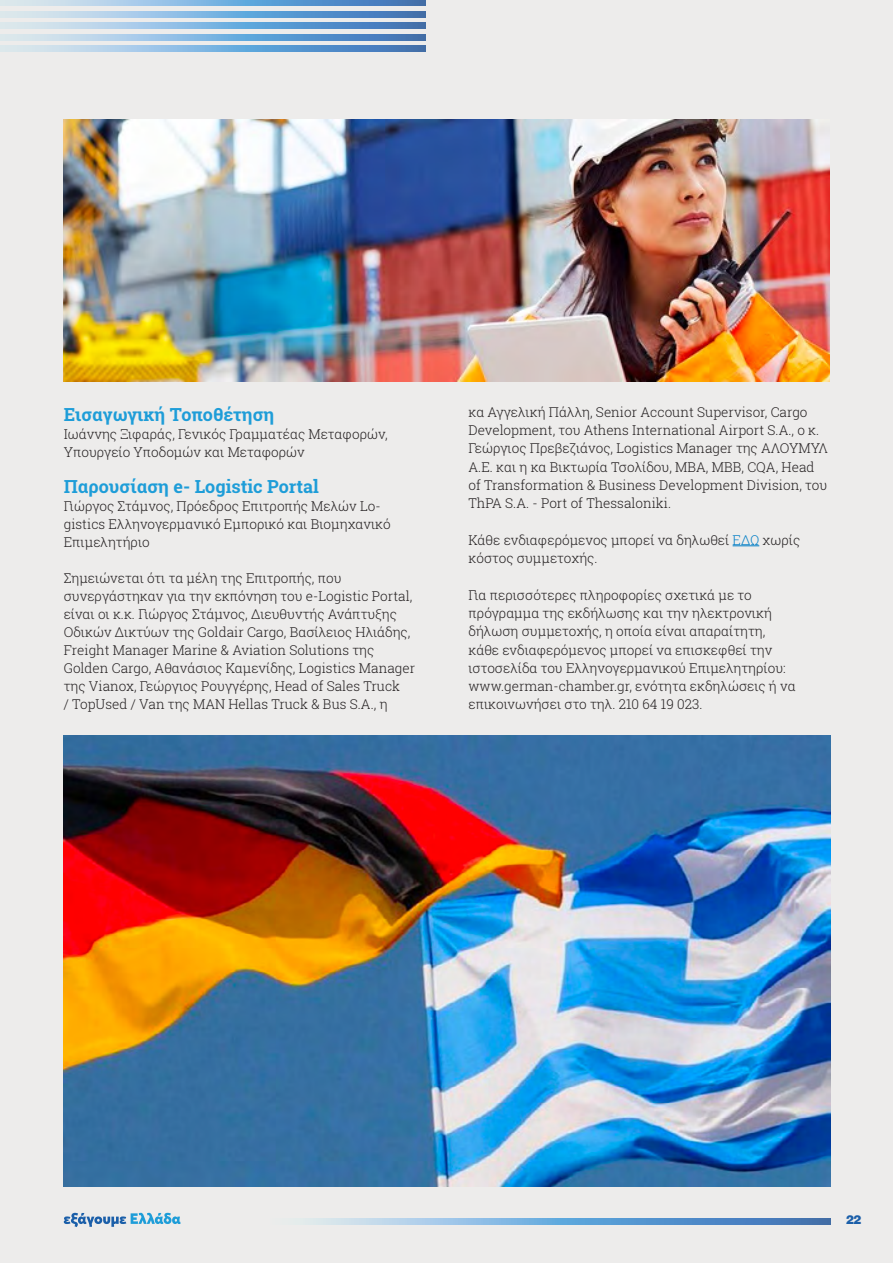
<style>
.page{position:relative;width:893px;height:1263px;background:#edeceb}
.page>*{position:absolute;margin:0;border:0;box-sizing:border-box;transform-origin:0 0}
.t1{font:700 18px "Roboto Slab";color:#1e9dd8}
.t2{font:300 13.5px/18.3px "Roboto Slab";color:#231f20}
.t3{font:900 12px "UB Helvetica";color:#1b5fa9}
.s1{color:#007dc5}
</style>
<div class="page">
<svg style="left:0;top:0;width:426px;height:6px;background:#83b0d9"></svg>
<svg style="left:0;top:23px;width:426px;height:6px;background:#83b0d9"></svg>
<svg style="left:0;top:46px;width:426px;height:5px;background:#83b0d9"></svg>
<svg style="left:0;top:11px;width:426px;height:6px;background:#83b0d9"></svg>
<svg style="left:0;top:34px;width:426px;height:6px;background:#83b0d9"></svg>
<svg style="left:64px;top:1213px;width:117px;height:14px"></svg>
<svg style="left:303px;top:1219px;width:528px;height:5px;background:#79aad6"></svg>
<svg style="left:733px;top:545px;width:26px;height:1px"></svg>
<img style="left:64px;top:119px;width:765px;height:262px">
<img style="left:64px;top:736px;width:767px;height:450px">
<h1 class="t1" style="left:64px;top:402px;width:212px">Εισαγωγική Τοποθέτηση</h1>
<p class="t2" style="left:64px;top:425px;width:325px">Ιωάννης Ξιφαράς, Γενικός Γραμματέας Μεταφορών,<br>Υπουργείο Υποδομών και Μεταφορών</p>
<h1 class="t1" style="left:64px;top:474px;width:257px">Παρουσίαση e- Logistic Portal</h1>
<p class="t2" style="left:64px;top:497px;width:328px">Γιώργος Στάμνος, Πρόεδρος Επιτροπής Μελών Lo&shy;gistics Eλληνογερμανικό Εμπορικό και Βιομηχανικό<br>Επιμελητήριο</p>
<p class="t2" style="left:64px;top:569px;width:353px">Σημειώνεται ότι τα μέλη της Επιτροπής, που συνεργάστηκαν για την εκπόνηση του e-Logistic Portal, είναι οι κ.κ. Γιώργος Στάμνος, Διευθυντής Ανάπτυξης Οδικών Δικτύων της Goldair Cargo, Bασίλειος Ηλιάδης, Freight Manager Marine &amp; Aviation Solutions της Golden Cargo, Αθανάσιος Καμενίδης, Logistics Manager της Vianox, Γεώργιος Ρουγγέρης, Head of Sales Truck<br>/ TopUsed / Van της MAN Hellas Truck &amp; Bus S.A., η</p>
<p class="t2" style="left:468px;top:402px;width:361px">κα Aγγελική Πάλλη, Senior Account Supervisor, Cargo Development, του Athens International Airport S.A., ο κ.<br>Γεώργιος Πρεβεζιάνος, Logistics Manager της ΑΛΟΥΜΥΛ Α.Ε. και η κα Βικτωρία Τσολίδου, MBA, MBB, CQA, Head of Transformation &amp; Business Development Division, του ThPA S.A. - Port of Thessaloniki.</p>
<p class="t2" style="left:468px;top:530px;width:333px">Κάθε ενδιαφερόμενος μπορεί να δηλωθεί <span class="s1">ΕΔΩ</span> χωρίς κόστος συμμετοχής.</p>
<p class="t2" style="left:468px;top:585px;width:329px">Για περισσότερες πληροφορίες σχετικά με το πρόγραμμα της εκδήλωσης και την ηλεκτρονική δήλωση συμμετοχής, η οποία είναι απαραίτητη, κάθε ενδιαφερόμενος μπορεί να επισκεφθεί την ιστοσελίδα του Ελληνογερμανικού Επιμελητηρίου: www.german-chamber.gr, ενότητα εκδηλώσεις ή να επικοινωνήσει στο τηλ. 210 64 19 023.</p>
<p class="t3" style="left:846px;top:1212px;width:17px">22</p>
</div>
